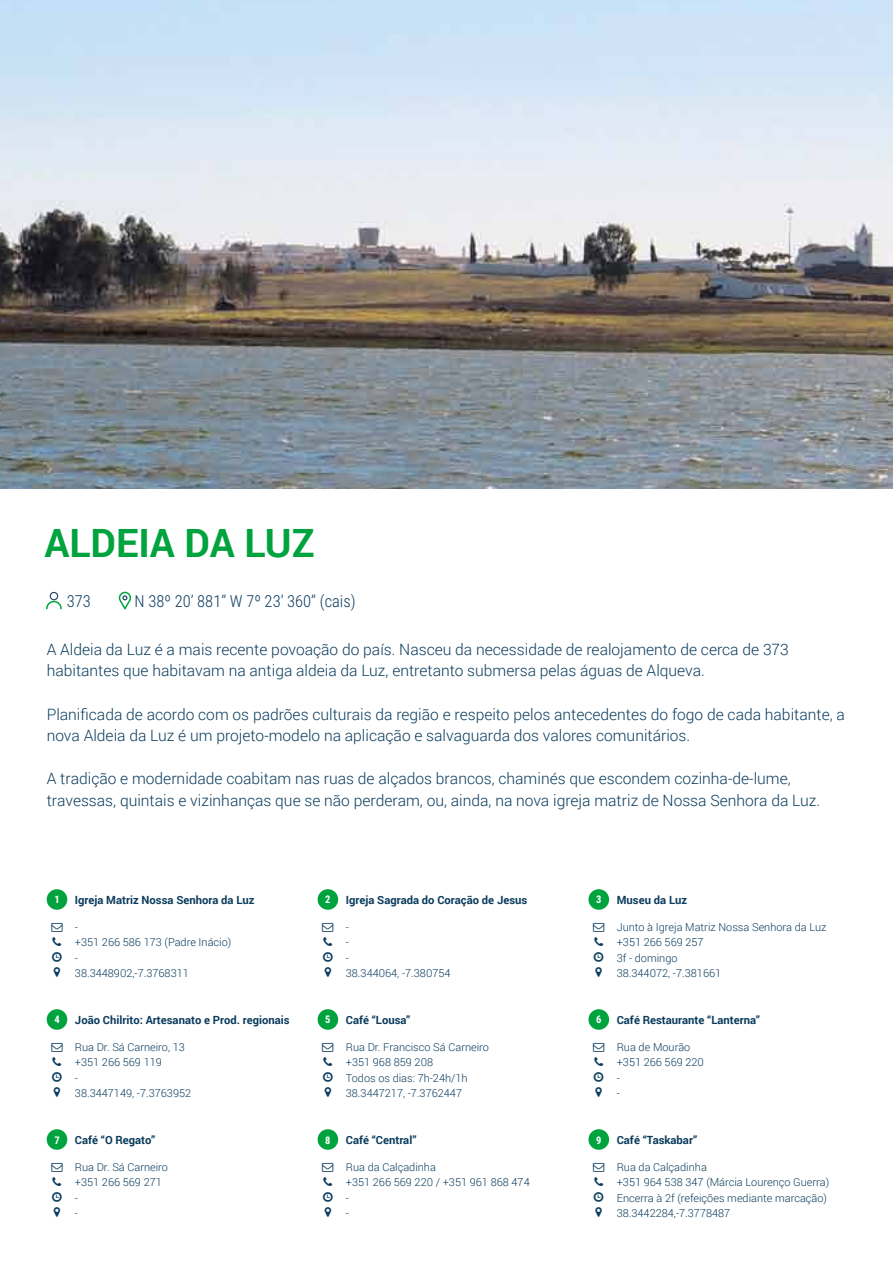
<style>
.page{position:relative;width:893px;height:1263px;background:#fff}
.page>*{position:absolute;margin:0;border:0;box-sizing:border-box;transform-origin:0 0}
.t1{font:700 39px "Roboto";color:#00a33e}
.t2{font:300 16.5px "Roboto Condensed";color:#0a3b5d}
.t3{font:300 15.6px/21.6px "Roboto";color:#0a3b5d}
.t4{font:700 11.25px "Roboto";color:#0a3b5d}
.t5{font:300 10.95px/15.5px "Roboto";color:#0a3b5d}
.t6{font:700 10.5px "Roboto Condensed";color:#fff}
</style>
<div class="page">
<img style="left:0;top:0;width:893px;height:489px">
<div style="left:50px;top:592px;width:8px;height:8px;border:1px solid #1a3d60;border-radius:50%"></div>
<svg style="left:46px;top:600px;width:16px;height:10px"></svg>
<svg style="left:118px;top:591px;width:14px;height:19px"></svg>
<div style="left:47px;top:889px;width:20px;height:21px;background:#00a33e;border-radius:50%"></div>
<div style="left:588px;top:889px;width:21px;height:21px;background:#00a33e;border-radius:50%"></div>
<div style="left:318px;top:889px;width:20px;height:21px;background:#00a33e;border-radius:50%"></div>
<div style="left:47px;top:1009px;width:20px;height:21px;background:#00a33e;border-radius:50%"></div>
<div style="left:588px;top:1009px;width:21px;height:21px;background:#00a33e;border-radius:50%"></div>
<div style="left:318px;top:1009px;width:20px;height:21px;background:#00a33e;border-radius:50%"></div>
<div style="left:47px;top:1129px;width:20px;height:21px;background:#00a33e;border-radius:50%"></div>
<div style="left:588px;top:1129px;width:21px;height:21px;background:#00a33e;border-radius:50%"></div>
<div style="left:318px;top:1129px;width:20px;height:21px;background:#00a33e;border-radius:50%"></div>
<h1 class="t1" style="left:44px;top:516px;width:272px">ALDEIA DA LUZ</h1>
<p class="t2" style="left:67px;top:589px;width:26px">373</p>
<p class="t2" style="left:135px;top:589px;width:223px">N 38º 20’ 881’’ W 7º 23’ 360’’ (cais)</p>
<p class="t3" style="left:47px;top:638px;width:744px">A Aldeia da Luz é a mais recente povoação do país. Nasceu da necessidade de realojamento de cerca de 373 habitantes que habitavam na antiga aldeia da Luz, entretanto submersa pelas águas de Alqueva.</p>
<p class="t3" style="left:47px;top:703px;width:800px">Planificada de acordo com os padrões culturais da região e respeito pelos antecedentes do fogo de cada habitante, a nova Aldeia da Luz é um projeto-modelo na aplicação e salvaguarda dos valores comunitários.</p>
<p class="t3" style="left:47px;top:767px;width:775px">A tradição e modernidade coabitam nas ruas de alçados brancos, chaminés que escondem cozinha-de-lume, travessas, quintais e vizinhanças que se não perderam, ou, ainda, na nova igreja matriz de Nossa Senhora da Luz.</p>
<p class="t6" style="left:54px;top:892px;width:7px">1</p>
<p class="t4" style="left:346px;top:892px;width:183px">Igreja Sagrada do Coração de Jesus</p>
<p class="t4" style="left:75px;top:892px;width:181px">Igreja Matriz Nossa Senhora da Luz</p>
<p class="t6" style="left:596px;top:892px;width:7px">3</p>
<p class="t6" style="left:325px;top:892px;width:7px">2</p>
<p class="t4" style="left:617px;top:892px;width:72px">Museu da Luz</p>
<p class="t5" style="left:346px;top:919px;width:106px">-<br>-<br>-<br>38.344064, -7.380754</p>
<p class="t5" style="left:617px;top:919px;width:211px">Junto à Igreja Matriz Nossa Senhora da Luz +351 266 569 257<br>3f - domingo<br>38.344072, -7.381661</p>
<p class="t5" style="left:75px;top:919px;width:158px">-<br>+351 266 586 173 (Padre Inácio) -<br>38.3448902,-7.3768311</p>
<p class="t6" style="left:54px;top:1012px;width:7px">4</p>
<p class="t6" style="left:325px;top:1012px;width:7px">5</p>
<p class="t4" style="left:617px;top:1012px;width:145px">Café Restaurante “Lanterna”</p>
<p class="t5" style="left:346px;top:1039px;width:145px">Rua Dr. Francisco Sá Carneiro +351 968 859 208<br>Todos os dias: 7h-24h/1h<br>38.3447217, -7.3762447</p>
<p class="t4" style="left:346px;top:1012px;width:66px">Café “Lousa”</p>
<p class="t4" style="left:75px;top:1012px;width:216px">João Chilrito: Artesanato e Prod. regionais</p>
<p class="t6" style="left:596px;top:1012px;width:7px">6</p>
<p class="t5" style="left:75px;top:1039px;width:118px">Rua Dr. Sá Carneiro, 13 +351 266 569 119<br>-<br>38.3447149, -7.3763952</p>
<p class="t5" style="left:617px;top:1039px;width:89px">Rua de Mourão +351 266 569 220 -<br>-</p>
<p class="t6" style="left:54px;top:1132px;width:7px">7</p>
<p class="t4" style="left:75px;top:1132px;width:82px">Café “O Regato”</p>
<p class="t6" style="left:596px;top:1132px;width:7px">9</p>
<p class="t6" style="left:325px;top:1132px;width:7px">8</p>
<p class="t4" style="left:617px;top:1132px;width:82px">Café “Taskabar”</p>
<p class="t5" style="left:346px;top:1159px;width:185px">Rua da Calçadinha<br>+351 266 569 220 / +351 961 868 474 -<br>-</p>
<p class="t4" style="left:346px;top:1132px;width:72px">Café “Central”</p>
<p class="t5" style="left:75px;top:1159px;width:95px">Rua Dr. Sá Carneiro +351 266 569 271<br>-<br>-</p>
<p class="t5" style="left:617px;top:1159px;width:214px">Rua da Calçadinha<br>+351 964 538 347 (Márcia Lourenço Guerra)<br>Encerra à 2f (refeições mediante marcação)<br>38.3442284,-7.3778487</p>
</div>
